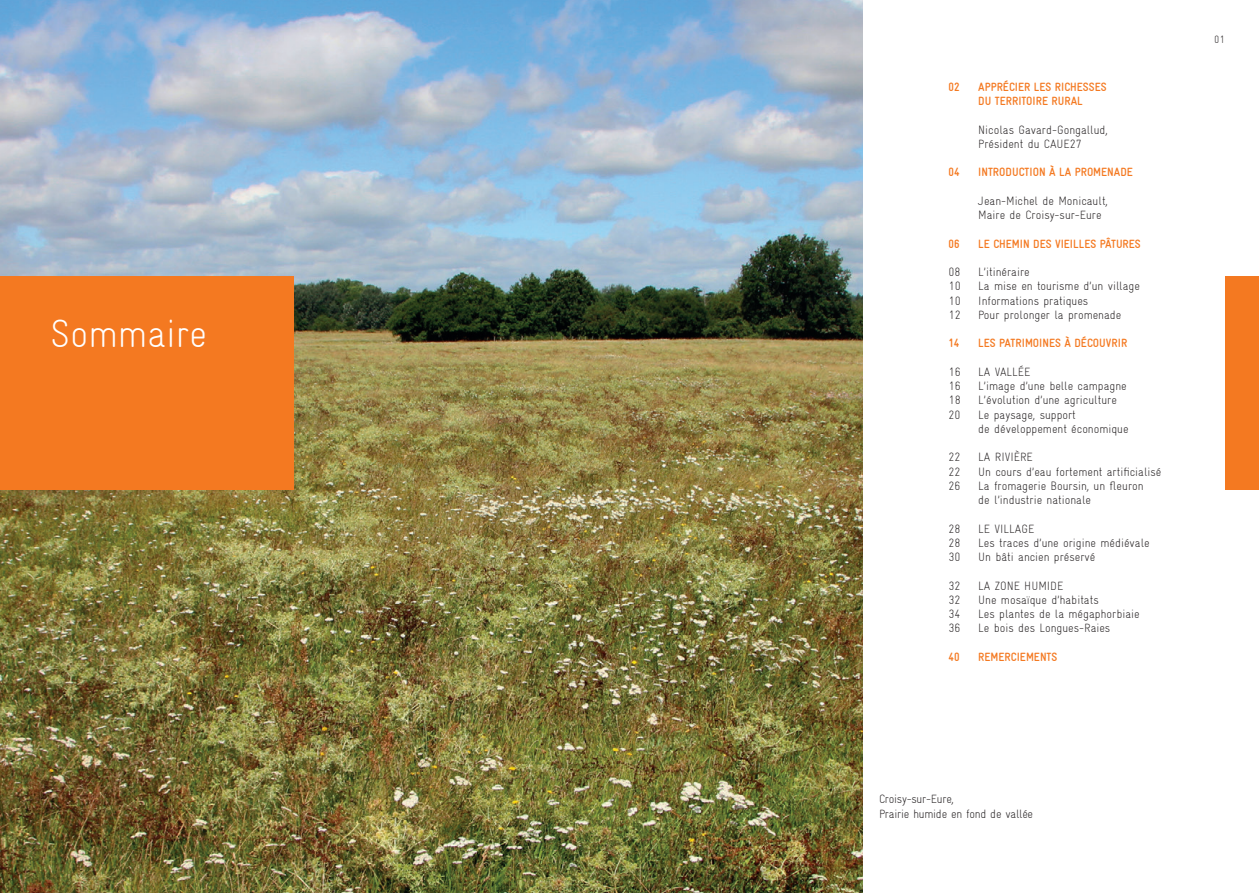
<style>
.page{position:relative;width:1259px;height:893px;background:#fff}
.page>*{position:absolute;margin:0;border:0;box-sizing:border-box;transform-origin:0 0}
.Livret_A5_-_Cartouche_partie_-_Titre{font:39px "Gravur Condensed Light CE";color:#fff}
.Livret_A5_-_Sommaire_-_Niv__2{font:12px/14.2px "Gravur Condensed Light CE";color:#231f20}
.Livret_A5_-_Sommaire_-_Niv__1{font:12px/14.2px "Gravur Condensed Bold CE";color:#f47921}
.Livret_A5_-_Légende{font:12px "Gravur Condensed Light CE";letter-spacing:-.02em;color:#231f20}
.Livret_A5_-_Sommaire_-_Niv__2-2{font:12px "Gravur Condensed Bold CE";color:#f47921}
.t1{font:10.5px "Gravur Condensed Light CE";color:#231f20}
</style>
<div class="page">
<img style="left:0;top:0;width:862px;height:893px">
<div style="left:0;top:276px;width:293px;height:214px;background:#f47921"></div>
<div style="left:1225px;top:276px;width:34px;height:213px;background:#f47921"></div>
<p class="Livret_A5_-_Cartouche_partie_-_Titre" style="left:51px;top:311px;width:158px">Sommaire</p>
<p class="Livret_A5_-_Sommaire_-_Niv__1" style="left:948px;top:80px;width:13px">02</p>
<p class="Livret_A5_-_Sommaire_-_Niv__1" style="left:978px;top:80px;width:130px">APPRÉCIER LES RICHESSES<br>DU TERRITOIRE RURAL</p>
<p class="Livret_A5_-_Sommaire_-_Niv__2" style="left:978px;top:122px;width:131px">Nicolas Gavard-Gongallud,<br>Président du CAUE27</p>
<p class="Livret_A5_-_Sommaire_-_Niv__1" style="left:948px;top:165px;width:13px">04</p>
<p class="Livret_A5_-_Sommaire_-_Niv__1" style="left:978px;top:165px;width:156px">INTRODUCTION À LA PROMENADE</p>
<p class="Livret_A5_-_Sommaire_-_Niv__2" style="left:978px;top:194px;width:131px">Jean-Michel de Monicault,<br>Maire de Croisy-sur-Eure</p>
<p class="Livret_A5_-_Sommaire_-_Niv__1" style="left:948px;top:236px;width:13px">06</p>
<p class="Livret_A5_-_Sommaire_-_Niv__1" style="left:978px;top:236px;width:164px">LE CHEMIN DES VIEILLES PÂTURES</p>
<p class="Livret_A5_-_Sommaire_-_Niv__2" style="left:948px;top:265px;width:14px">08</p>
<p class="Livret_A5_-_Sommaire_-_Niv__2" style="left:978px;top:265px;width:53px">L’itinéraire</p>
<p class="Livret_A5_-_Sommaire_-_Niv__2" style="left:948px;top:279px;width:14px">10</p>
<p class="Livret_A5_-_Sommaire_-_Niv__2" style="left:978px;top:279px;width:163px">La mise en tourisme d’un village</p>
<p class="Livret_A5_-_Sommaire_-_Niv__2" style="left:948px;top:293px;width:14px">10</p>
<p class="Livret_A5_-_Sommaire_-_Niv__2" style="left:978px;top:293px;width:112px">Informations pratiques</p>
<p class="Livret_A5_-_Sommaire_-_Niv__2" style="left:948px;top:308px;width:14px">12</p>
<p class="Livret_A5_-_Sommaire_-_Niv__2" style="left:978px;top:308px;width:145px">Pour prolonger la promenade</p>
<p class="Livret_A5_-_Sommaire_-_Niv__2-2" style="left:948px;top:337px;width:12px">14</p>
<p class="Livret_A5_-_Sommaire_-_Niv__2-2" style="left:978px;top:337px;width:151px">LES PATRIMOINES À DÉCOUVRIR</p>
<p class="Livret_A5_-_Sommaire_-_Niv__2" style="left:948px;top:365px;width:14px">16</p>
<p class="Livret_A5_-_Sommaire_-_Niv__2" style="left:978px;top:365px;width:54px">LA VALLÉE</p>
<p class="Livret_A5_-_Sommaire_-_Niv__2" style="left:948px;top:379px;width:14px">16</p>
<p class="Livret_A5_-_Sommaire_-_Niv__2" style="left:978px;top:379px;width:150px">L’image d’une belle campagne</p>
<p class="Livret_A5_-_Sommaire_-_Niv__2" style="left:948px;top:393px;width:14px">18</p>
<p class="Livret_A5_-_Sommaire_-_Niv__2" style="left:978px;top:393px;width:140px">L’évolution d’une agriculture</p>
<p class="Livret_A5_-_Sommaire_-_Niv__2" style="left:948px;top:407px;width:14px">20</p>
<p class="Livret_A5_-_Sommaire_-_Niv__2" style="left:978px;top:407px;width:152px">Le paysage, support<br>de développement économique</p>
<p class="Livret_A5_-_Sommaire_-_Niv__2" style="left:948px;top:450px;width:14px">22</p>
<p class="Livret_A5_-_Sommaire_-_Niv__2" style="left:978px;top:450px;width:56px">LA RIVIÈRE</p>
<p class="Livret_A5_-_Sommaire_-_Niv__2" style="left:948px;top:464px;width:14px">22</p>
<p class="Livret_A5_-_Sommaire_-_Niv__2" style="left:978px;top:464px;width:185px">Un cours d’eau fortement artificialisé</p>
<p class="Livret_A5_-_Sommaire_-_Niv__2" style="left:948px;top:479px;width:14px">26</p>
<p class="Livret_A5_-_Sommaire_-_Niv__2" style="left:978px;top:479px;width:167px">La fromagerie Boursin, un fleuron de l’industrie nationale</p>
<p class="Livret_A5_-_Sommaire_-_Niv__2" style="left:948px;top:521px;width:14px">28</p>
<p class="Livret_A5_-_Sommaire_-_Niv__2" style="left:978px;top:521px;width:58px">LE VILLAGE</p>
<p class="Livret_A5_-_Sommaire_-_Niv__2" style="left:948px;top:536px;width:14px">28</p>
<p class="Livret_A5_-_Sommaire_-_Niv__2" style="left:978px;top:536px;width:173px">Les traces d’une origine médiévale</p>
<p class="Livret_A5_-_Sommaire_-_Niv__2" style="left:948px;top:550px;width:14px">30</p>
<p class="Livret_A5_-_Sommaire_-_Niv__2" style="left:978px;top:550px;width:119px">Un bâti ancien préservé</p>
<p class="Livret_A5_-_Sommaire_-_Niv__2" style="left:948px;top:578px;width:14px">32</p>
<p class="Livret_A5_-_Sommaire_-_Niv__2" style="left:978px;top:578px;width:87px">LA ZONE HUMIDE</p>
<p class="Livret_A5_-_Sommaire_-_Niv__2" style="left:948px;top:593px;width:14px">32</p>
<p class="Livret_A5_-_Sommaire_-_Niv__2" style="left:978px;top:593px;width:122px">Une mosaïque d’habitats</p>
<p class="Livret_A5_-_Sommaire_-_Niv__2" style="left:948px;top:607px;width:14px">34</p>
<p class="Livret_A5_-_Sommaire_-_Niv__2" style="left:978px;top:607px;width:163px">Les plantes de la mégaphorbiaie</p>
<p class="Livret_A5_-_Sommaire_-_Niv__2" style="left:948px;top:621px;width:14px">36</p>
<p class="Livret_A5_-_Sommaire_-_Niv__2" style="left:978px;top:621px;width:134px">Le bois des Longues-Raies</p>
<p class="Livret_A5_-_Sommaire_-_Niv__1" style="left:948px;top:650px;width:13px">40</p>
<p class="Livret_A5_-_Sommaire_-_Niv__1" style="left:978px;top:650px;width:81px">REMERCIEMENTS</p>
<p class="Livret_A5_-_Légende" style="left:879px;top:792px;width:77px">Croisy-sur-Eure,</p>
<p class="Livret_A5_-_Légende" style="left:879px;top:806px;width:156px">Prairie humide en fond de vallée</p>
<p class="t1" style="left:1214px;top:34px;width:12px">01</p>
</div>
